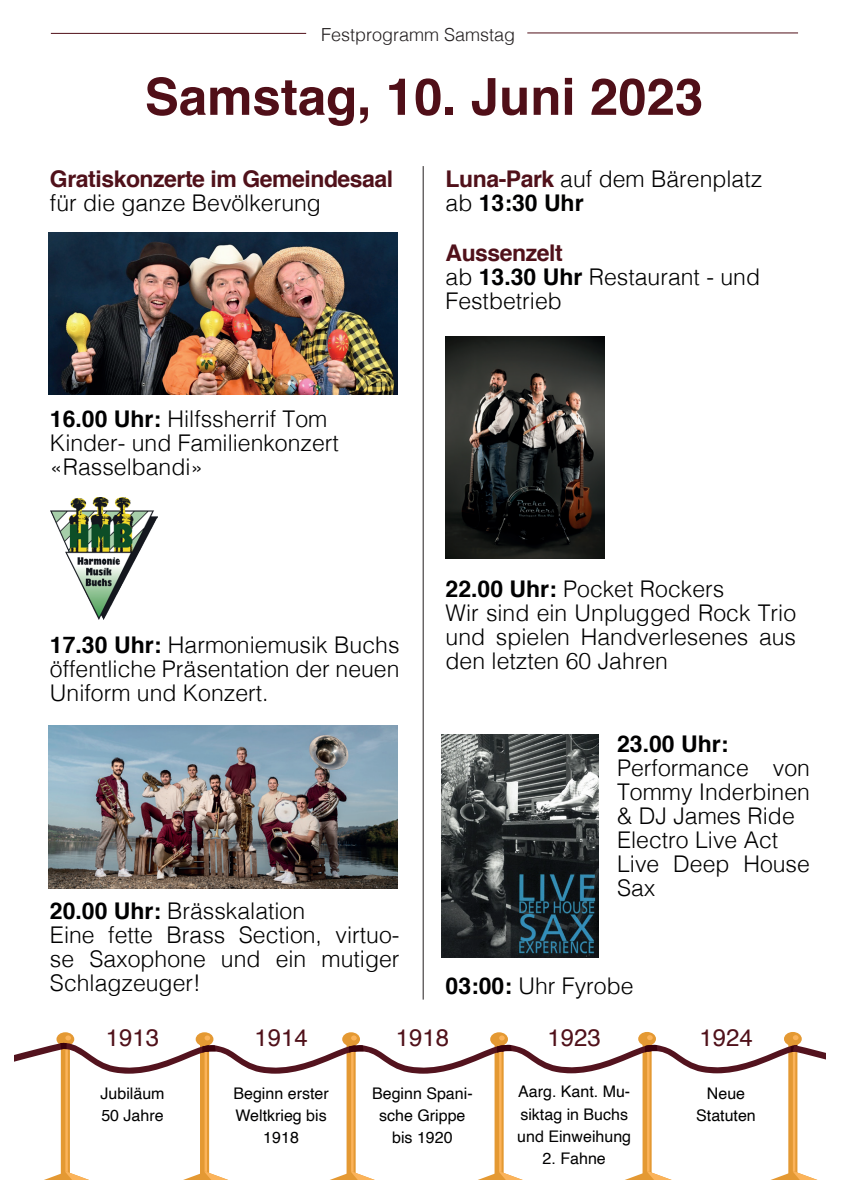
<style>
.page{position:relative;width:842px;height:1191px;background:#fff}
.page>*{position:absolute;margin:0;border:0;box-sizing:border-box;transform-origin:0 0}
.t1{font:700 51px "Helvetica";color:#500f18}
.t2{font:24px "Helvetica";color:#50111a}
.t3{font:300 23px/24px "Helvetica";color:#000001}
.t4{font:700 23px "Helvetica";letter-spacing:-.02em;color:#50111a}
.t5{font:700 23px "Helvetica";color:#000001}
.t6{font:300 18px "Helvetica";color:#231f20}
.t7{font:16px/22px "Helvetica";color:#000001;text-align:center}
.s1{font-weight:700}
.s2{font-weight:700;color:#50111a}
</style>
<div class="page">
<svg style="left:200px;top:1042px;width:9px;height:133px"></svg>
<hr style="left:205px;top:1044px;width:2px;height:129px;background:#fbb35a">
<svg style="left:186px;top:1171px;width:40px;height:8px"></svg>
<svg style="left:196px;top:1032px;width:17px;height:14px"></svg>
<div style="left:61px;top:1042px;width:9px;height:133px;background:#e49933"></div>
<hr style="left:65px;top:1044px;width:3px;height:128px;background:#fbb35a">
<svg style="left:47px;top:1171px;width:40px;height:8px"></svg>
<svg style="left:56px;top:1032px;width:18px;height:14px"></svg>
<div style="left:347px;top:1042px;width:9px;height:133px;background:#e49933"></div>
<hr style="left:351px;top:1044px;width:3px;height:129px;background:#fbb35a">
<svg style="left:332px;top:1171px;width:40px;height:8px"></svg>
<svg style="left:342px;top:1032px;width:18px;height:14px"></svg>
<svg style="left:494px;top:1042px;width:10px;height:133px"></svg>
<hr style="left:499px;top:1044px;width:2px;height:129px;background:#fbb35a">
<svg style="left:480px;top:1171px;width:40px;height:8px"></svg>
<svg style="left:490px;top:1032px;width:18px;height:14px"></svg>
<svg style="left:642px;top:1041px;width:10px;height:133px"></svg>
<hr style="left:647px;top:1043px;width:2px;height:129px;background:#fbb35a">
<svg style="left:627px;top:1171px;width:42px;height:8px"></svg>
<svg style="left:638px;top:1032px;width:18px;height:13px"></svg>
<div style="left:788px;top:1041px;width:9px;height:133px;background:#e49933"></div>
<hr style="left:793px;top:1043px;width:2px;height:129px;background:#fbb35a">
<svg style="left:773px;top:1171px;width:42px;height:8px"></svg>
<svg style="left:784px;top:1032px;width:18px;height:13px"></svg>
<svg style="left:14px;top:1035px;width:811px;height:41px"></svg>
<hr style="left:527px;top:32px;width:271px;height:1px;background:#500f18">
<hr style="left:51px;top:33px;width:255px;height:1px;background:#500f18">
<hr style="left:423px;top:166px;width:1px;height:833px;background:#231f20">
<img style="left:49px;top:232px;width:349px;height:163px">
<img style="left:48px;top:726px;width:350px;height:162px">
<img style="left:442px;top:734px;width:157px;height:223px">
<img style="left:446px;top:336px;width:158px;height:222px">
<img style="left:51px;top:497px;width:106px;height:122px">
<p class="t6" style="left:321px;top:20px;width:196px">Festprogramm Samstag</p>
<h1 class="t1" style="left:145px;top:56px;width:560px">Samstag, 10. Juni 2023</h1>
<p class="t4" style="left:50px;top:160px;width:345px">Gratiskonzerte im Gemeindesaal</p>
<p class="t3" style="left:50px;top:189px;width:272px">für die ganze Bevölkerung</p>
<p class="t3" style="left:50px;top:405px;width:290px"><span class="s1">16.00 Uhr:</span> Hilfssherrif Tom<br>Kinder- und Familienkonzert «Rasselbandi»</p>
<p class="t3" style="left:50px;top:631px;width:351px;text-align:justify"><span class="s1">17.30 Uhr:</span> Harmoniemusik Buchs öffentliche Präsentation der neuen Uniform und Konzert.</p>
<p class="t3" style="left:50px;top:897px;width:351px"><span class="s1">20.00 Uhr:</span> Brässkalation<br>Eine fette Brass Section, virtuo&shy;se Saxophone und ein mutiger<br>Schlagzeuger!</p>
<p class="t3" style="left:446px;top:165px;width:318px"><span class="s2">Luna-Park</span> auf dem Bärenplatz ab <span class="s1">13:30 Uhr</span></p>
<p class="t3" style="left:446px;top:239px;width:316px"><span class="s2">Aussenzelt<br></span>ab <span class="s1">13.30 Uhr</span> Restaurant - und<br>Festbetrieb</p>
<p class="t3" style="left:446px;top:575px;width:352px"><span class="s1">22.00 Uhr:</span> Pocket Rockers<br>Wir sind ein Unplugged Rock Trio und spielen Handverlesenes aus den letzten 60 Jahren</p>
<p class="t5" style="left:617px;top:725px;width:113px">23.00 Uhr:</p>
<p class="t3" style="left:617px;top:754px;width:194px">Performance von<br>Tommy Inderbinen &amp; DJ James Ride<br>Electro Live Act<br>Live Deep House<br>Sax</p>
<p class="t3" style="left:446px;top:972px;width:189px"><span class="s1">03:00:</span> Uhr Fyrobe</p>
<p class="t2" style="left:106px;top:1019px;width:55px">1913</p>
<p class="t2" style="left:254px;top:1019px;width:55px">1914</p>
<p class="t2" style="left:396px;top:1019px;width:55px">1918</p>
<p class="t2" style="left:547px;top:1019px;width:55px">1923</p>
<p class="t2" style="left:699px;top:1019px;width:55px">1924</p>
<p class="t7" style="left:101px;top:1082px;width:66px;text-align:left">Jubiläum<br>50 Jahre</p>
<p class="t7" style="left:233px;top:1082px;width:97px">Beginn erster<br>Weltkrieg bis<br>1918</p>
<p class="t7" style="left:372px;top:1082px;width:102px">Beginn Spani&shy;sche Grippe bis 1920</p>
<p class="t7" style="left:517px;top:1081px;width:115px;text-align:left">Aarg. Kant. Mu&shy;siktag in Buchs und Einweihung</p>
<p class="t7" style="left:543px;top:1147px;width:65px">2. Fahne</p>
<p class="t7" style="left:696px;top:1082px;width:61px">Neue<br>Statuten</p>
</div>
